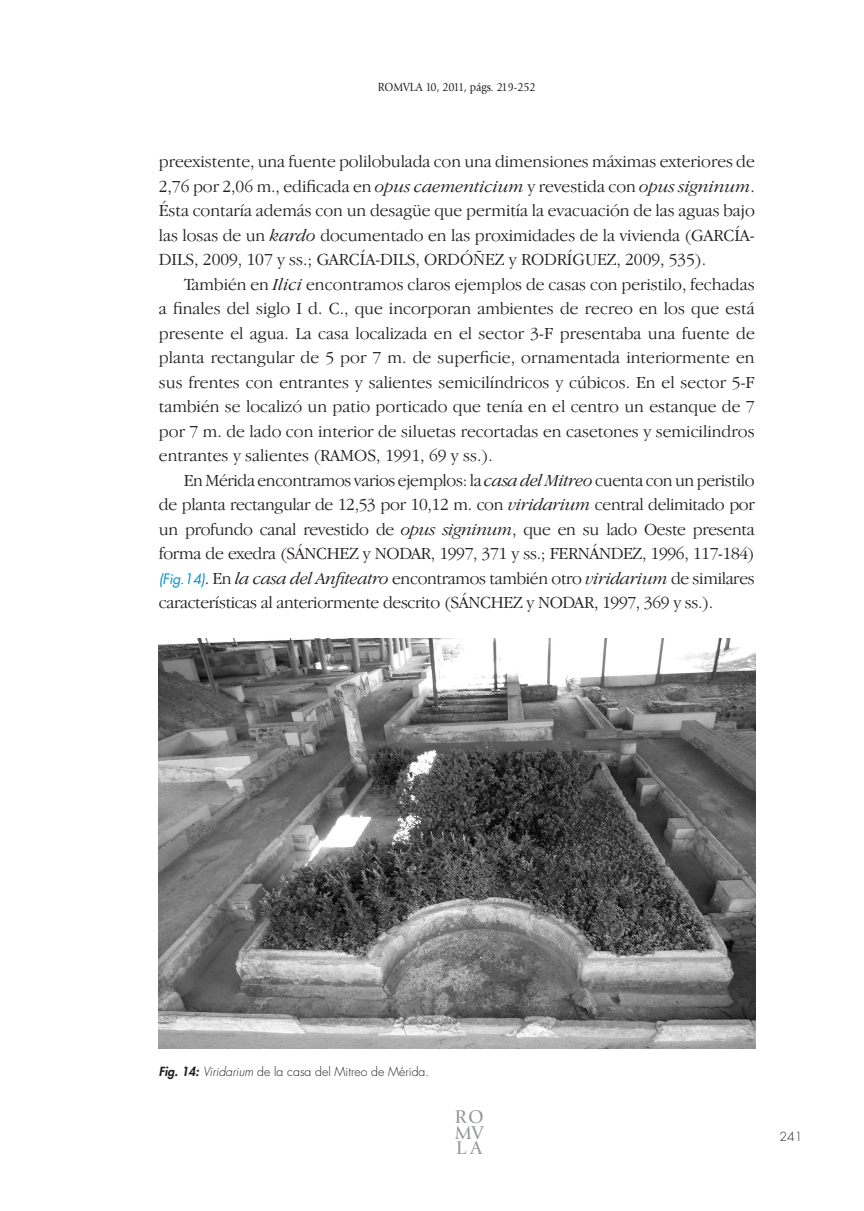
<style>
.page{position:relative;width:864px;height:1211px;background:#fff}
.page>*{position:absolute;margin:0;border:0;box-sizing:border-box;transform-origin:0 0}
.t1{font:19.25px/15.8px "Giovanni";color:#939598;text-align:justify}
.Texto_Romula{font:300 17.5px/24.5px "Garamond IT Cby BT";letter-spacing:-.005em;color:#231f20;text-align:justify}
.Pie_foto{font:300 12.25px "Futura";color:#231f20}
.t2{font:12.25px "Giovanni";color:#231f20;scale:.9 1}
.s1{font-style:italic}
.s2{font-family:"Futura";font-weight:400;font-style:italic;font-size:14px;color:#0092c8}
.s3{font-weight:800;font-style:italic}
</style>
<div class="page">
<img style="left:158px;top:638px;width:596px;height:410px">
<p class="t2" style="left:378px;top:80px;width:177px">ROMVLA 10, 2011, págs. 219-252</p>
<p class="Texto_Romula" style="left:159px;top:149px;width:597px">preexistente, una fuente polilobulada con una dimensiones máximas exteriores de 2,76 por 2,06 m., edificada en <span class="s1">opus caementicium</span> y revestida con <span class="s1">opus signinum</span>.<br>Ésta contaría además con un desagüe que permitía la evacuación de las aguas bajo las losas de un <span class="s1">kardo</span> documentado en las proximidades de la vivienda (GARCÍA-DILS, 2009, 107 y ss.; GARCÍA-DILS, ORDÓÑEZ y RODRÍGUEZ, 2009, 535).</p>
<p class="Texto_Romula" style="left:159px;top:272px;width:597px;text-indent:25px">También en <span class="s1">Ilici</span> encontramos claros ejemplos de casas con peristilo, fechadas a finales del siglo I d. C., que incorporan ambientes de recreo en los que está presente el agua. La casa localizada en el sector 3-F presentaba una fuente de planta rectangular de 5 por 7 m. de superficie, ornamentada interiormente en sus frentes con entrantes y salientes semicilíndricos y cúbicos. En el sector 5-F también se localizó un patio porticado que tenía en el centro un estanque de 7 por 7 m. de lado con interior de siluetas recortadas en casetones y semicilindros entrantes y salientes (RAMOS, 1991, 69 y ss.).</p>
<p class="Texto_Romula" style="left:159px;top:468px;width:597px;text-indent:25px">En Mérida encontramos varios ejemplos: la <span class="s1">casa del Mitreo</span> cuenta con un peristilo de planta rectangular de 12,53 por 10,12 m. con <span class="s1">viridarium</span> central delimitado por un profundo canal revestido de <span class="s1">opus signinum</span>, que en su lado Oeste presenta forma de exedra (SÁNCHEZ y NODAR, 1997, 371 y ss.; FERNÁNDEZ, 1996, 117-184) <span class="s2">(Fig.14)</span>. En <span class="s1">la casa del Anfiteatro</span> encontramos también otro <span class="s1">viridarium</span> de similares características al anteriormente descrito (SÁNCHEZ y NODAR, 1997, 369 y ss.).</p>
<p class="Pie_foto" style="left:159px;top:1063px;width:272px"><span class="s3">Fig. 14:</span> <span class="s1">Viridarium</span> de la casa del Mitreo de Mérida.</p>
<p class="t1" style="left:454px;top:1108px;width:31px">RO MV LA</p>
<p class="Pie_foto" style="left:779px;top:1128px;width:24px">241</p>
</div>
